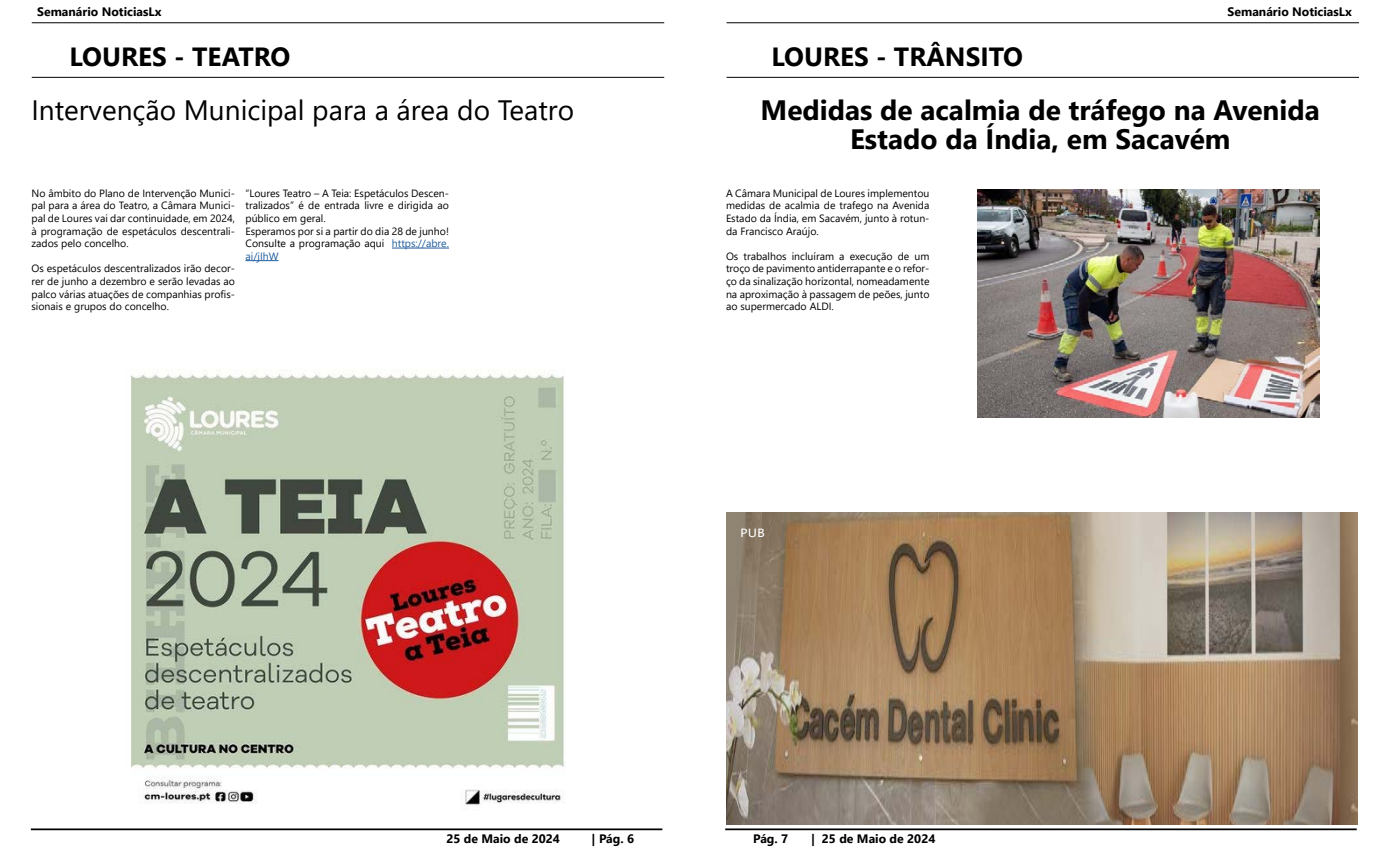
<style>
.page{position:relative;width:1389px;height:856px;background:#fff}
.page>*{position:absolute;margin:0;border:0;box-sizing:border-box;transform-origin:0 0}
.t1{font:700 28px/29.8px "Segoe UI";color:#000;text-align:center}
.t2{font:28px "Segoe UI";color:#000}
.t3{font:700 26.25px "Segoe UI";color:#000}
.t4{font:15.75px "Segoe UI";color:#fff}
.t5{font:700 12.25px "Segoe UI";color:#000}
.t6{font:10.5px/12.6px "Segoe UI";color:#000;text-align:justify}
.s1{color:#215e9e}
</style>
<div class="page">
<hr style="left:32px;top:77px;width:632px;height:1px;background:#000">
<hr style="left:31px;top:828px;width:631px;height:2px;background:#000">
<hr style="left:725px;top:828px;width:632px;height:2px;background:#000">
<hr style="left:727px;top:22px;width:632px;height:1px;background:#000">
<hr style="left:32px;top:22px;width:632px;height:1px;background:#000">
<hr style="left:727px;top:77px;width:632px;height:1px;background:#000">
<img style="left:726px;top:512px;width:631px;height:312px">
<hr style="left:392px;top:248px;width:57px;height:1px;background:#215e9e">
<hr style="left:245px;top:260px;width:34px;height:1px;background:#215e9e">
<img style="left:131px;top:369px;width:435px;height:436px">
<img style="left:978px;top:189px;width:342px;height:228px">
<p class="t5" style="left:37px;top:0;width:126px">Semanário NoticiasLx</p>
<p class="t5" style="left:1228px;top:0;width:126px">Semanário NoticiasLx</p>
<h2 class="t3" style="left:69px;top:32px;width:223px">LOURES - TEATRO</h2>
<h2 class="t3" style="left:771px;top:32px;width:253px">LOURES - TRÂNSITO</h2>
<h1 class="t2" style="left:31px;top:83px;width:544px">Intervenção Municipal para a área do Teatro</h1>
<p class="t6" style="left:32px;top:186px;width:205px">No âmbito do Plano de Intervenção Munici&shy;pal para a área do Teatro, a Câmara Munici&shy;pal de Loures vai dar continuidade, em 2024, à programação de espetáculos descentrali&shy;zados pelo concelho.</p>
<p class="t6" style="left:32px;top:261px;width:205px">Os espetáculos descentralizados irão decor&shy;rer de junho a dezembro e serão levadas ao palco várias atuações de companhias profis&shy;sionais e grupos do concelho.</p>
<p class="t6" style="left:245px;top:186px;width:205px;text-align:left">“Loures Teatro – A Teia: Espetáculos Descen&shy;tralizados” é de entrada livre e dirigida ao público em geral.<br>Esperamos por si a partir do dia 28 de junho!<br>Consulte a programação aqui <span class="s1">https://abre. ai/jIhW</span></p>
<h1 class="t1" style="left:761px;top:93px;width:561px">Medidas de acalmia de tráfego na Avenida<br>Estado da Índia, em Sacavém</h1>
<p class="t6" style="left:726px;top:186px;width:205px">A Câmara Municipal de Loures implementou medidas de acalmia de trafego na Avenida Estado da Índia, em Sacavém, junto à rotun&shy;da Francisco Araújo.</p>
<p class="t6" style="left:726px;top:249px;width:205px">Os trabalhos incluíram a execução de um troço de pavimento antiderrapante e o refor&shy;ço da sinalização horizontal, nomeadamente na aproximação à passagem de peões, junto ao supermercado ALDI.</p>
<h3 class="t4" style="left:740px;top:516px;width:26px">PUB</h3>
<p class="t5" style="left:446px;top:826px;width:115px">25 de Maio de 2024</p>
<p class="t5" style="left:592px;top:826px;width:44px">| Pág. 6</p>
<p class="t5" style="left:753px;top:826px;width:37px">Pág. 7</p>
<p class="t5" style="left:811px;top:826px;width:126px">| 25 de Maio de 2024</p>
</div>
